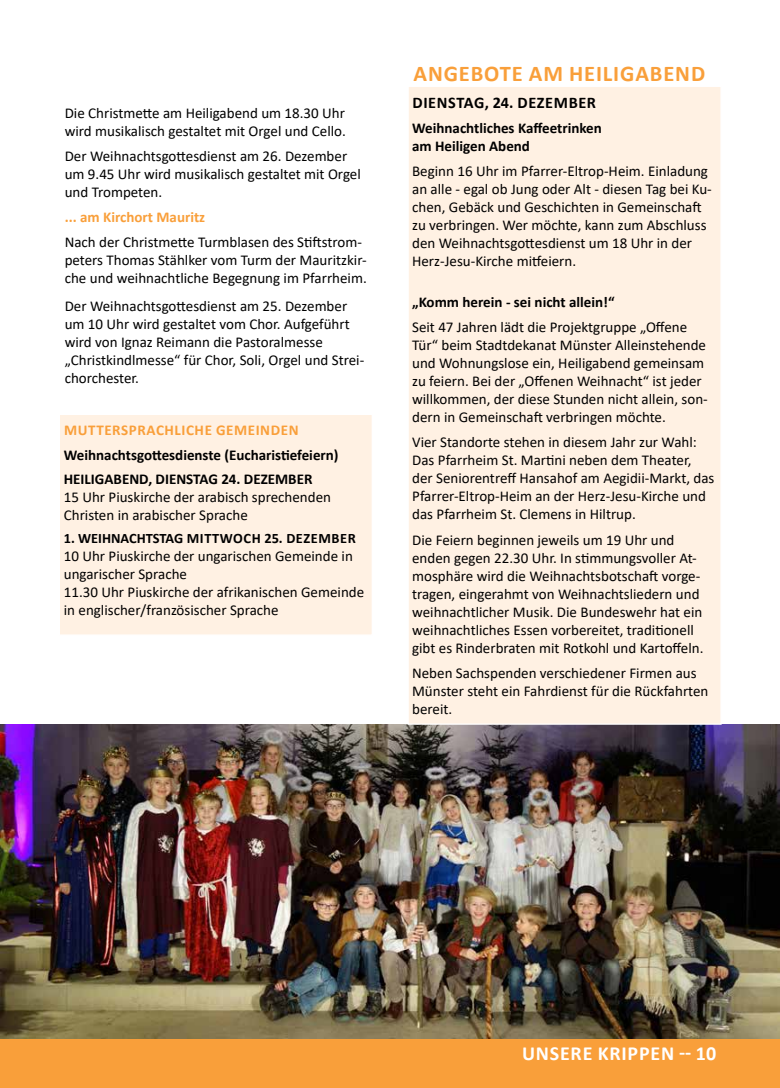
<style>
.page{position:relative;width:780px;height:1088px;background:#fff}
.page>*{position:absolute;margin:0;border:0;box-sizing:border-box;transform-origin:0 0}
.t1{font:700 22.5px "Calibri";letter-spacing:.04em;color:#f99f3a}
.t2{font:700 20px "Calibri";letter-spacing:.04em;color:#fff}
.t3{font:700 16.25px "Calibri";letter-spacing:.04em;color:#000}
.t4{font:15px/18px "Calibri";color:#000}
.t5{font:700 15px/18px "Calibri";color:#000}
.t6{font:700 15px "Calibri";letter-spacing:.04em;color:#f99f3a}
.t7{font:700 15px "Calibri";color:#f99f3a}
.t8{font:700 14.38px "Calibri";color:#000}
.t9{font:700 14.38px "Calibri";letter-spacing:.02em;color:#000}
</style>
<div class="page">
<hr style="left:0;top:1039px;width:1px;height:49px;background:#f99f3a">
<div style="left:2px;top:1039px;width:778px;height:49px;background:#f99f3a"></div>
<img style="left:0;top:725px;width:780px;height:314px">
<div style="left:407px;top:86px;width:314px;height:639px;background:#fff1e3;border:1px solid #fff"></div>
<div style="left:59px;top:414px;width:314px;height:222px;background:#fff1e3;border:1px solid #fff"></div>
<p class="t4" style="left:65px;top:103px;width:283px">Die Christmette am Heiligabend um 18.30 Uhr wird musikalisch gestaltet mit Orgel und Cello.</p>
<p class="t4" style="left:65px;top:146px;width:297px">Der Weihnachtsgottesdienst am 26. Dezember um 9.45 Uhr wird musikalisch gestaltet mit Orgel und Trompeten.</p>
<p class="t7" style="left:65px;top:206px;width:142px">... am Kirchort Mauritz</p>
<p class="t4" style="left:65px;top:232px;width:303px">Nach der Christmette Turmblasen des Stiftstrom&shy;peters Thomas Stählker vom Turm der Mauritzkir&shy;che und weihnachtliche Begegnung im Pfarrheim.</p>
<p class="t4" style="left:65px;top:297px;width:301px">Der Weihnachtsgottesdienst am 25. Dezember um 10 Uhr wird gestaltet vom Chor. Aufgeführt wird von Ignaz Reimann die Pastoralmesse „Christkindlmesse“ für Chor, Soli, Orgel und Strei&shy;chorchester.</p>
<p class="t6" style="left:64px;top:419px;width:163px">muttersprachliche Geme</p>
<p class="t6" style="left:256px;top:419px;width:44px">inden</p>
<p class="t5" style="left:64px;top:443px;width:276px;line-height:24px">Weihnachtsgottesdienste (Eucharistiefeiern)<br>HEI LIGABEND, DIEN</p>
<p class="t5" style="left:186px;top:470px;width:67px">STAG 24. DEZE</p>
<p class="t5" style="left:275px;top:470px;width:30px">MBER</p>
<p class="t4" style="left:64px;top:488px;width:269px">15 Uhr Piuskirche der arabisch sprechenden<br>Christen in arabischer Sprache</p>
<p class="t8" style="left:64px;top:528px;width:231px">1. WEI HNACHTSTAG Mittwoch 25. DEZE</p>
<p class="t9" style="left:318px;top:528px;width:30px">MBER</p>
<p class="t4" style="left:64px;top:546px;width:302px">10 Uhr Piuskirche der ungarischen Gemeinde in ungarischer Sprache<br>11.30 Uhr Piuskirche der afrikanischen Gemeinde in englischer/französischer Sprache</p>
<h1 class="t1" style="left:413px;top:57px;width:293px">angebote am Heiligabend</h1>
<p class="t3" style="left:412px;top:91px;width:185px">dienstag, 24. Dezember</p>
<p class="t5" style="left:412px;top:119px;width:191px">Weihnachtliches Kaffeetrinken am Heiligen Abend</p>
<p class="t4" style="left:412px;top:162px;width:301px">Beginn 16 Uhr im Pfarrer-Eltrop-Heim. Einladung an alle - egal ob Jung oder Alt - diesen Tag bei Ku&shy;chen, Gebäck und Geschichten in Gemeinschaft zu verbringen. Wer möchte, kann zum Abschluss den Weihnachtsgottesdienst um 18 Uhr in der Herz-Jesu-Kirche mitfeiern.</p>
<p class="t5" style="left:412px;top:293px;width:204px">„Komm herein - sei nicht allein!“</p>
<p class="t4" style="left:412px;top:318px;width:297px">Seit 47 Jahren lädt die Projektgruppe „Offene Tür“ beim Stadtdekanat Münster Alleinstehende und Wohnungslose ein, Heiligabend gemeinsam zu feiern. Bei der „Offenen Weihnacht“ ist jeder willkommen, der diese Stunden nicht allein, son&shy;dern in Gemeinschaft verbringen möchte.</p>
<p class="t4" style="left:412px;top:433px;width:304px">Vier Standorte stehen in diesem Jahr zur Wahl:<br>Das Pfarrheim St. Martini neben dem Theater, der Seniorentreff Hansahof am Aegidii-Markt, das Pfarrer-Eltrop-Heim an der Herz-Jesu-Kirche und das Pfarrheim St. Clemens in Hiltrup.</p>
<p class="t4" style="left:412px;top:530px;width:293px">Die Feiern beginnen jeweils um 19 Uhr und enden gegen 22.30 Uhr. In stimmungsvoller At&shy;mosphäre wird die Weihnachtsbotschaft vorge&shy;tragen, eingerahmt von Weihnachtsliedern und weihnachtlicher Musik. Die Bundeswehr hat ein weihnachtliches Essen vorbereitet, traditionell gibt es Rinderbraten mit Rotkohl und Kartoffeln.</p>
<p class="t4" style="left:412px;top:663px;width:298px">Neben Sachspenden verschiedener Firmen aus<br>Münster steht ein Fahrdienst für die Rückfahrten bereit.</p>
<h2 class="t2" style="left:522px;top:1039px;width:196px">unsere krippen -- 10</h2>
</div>
